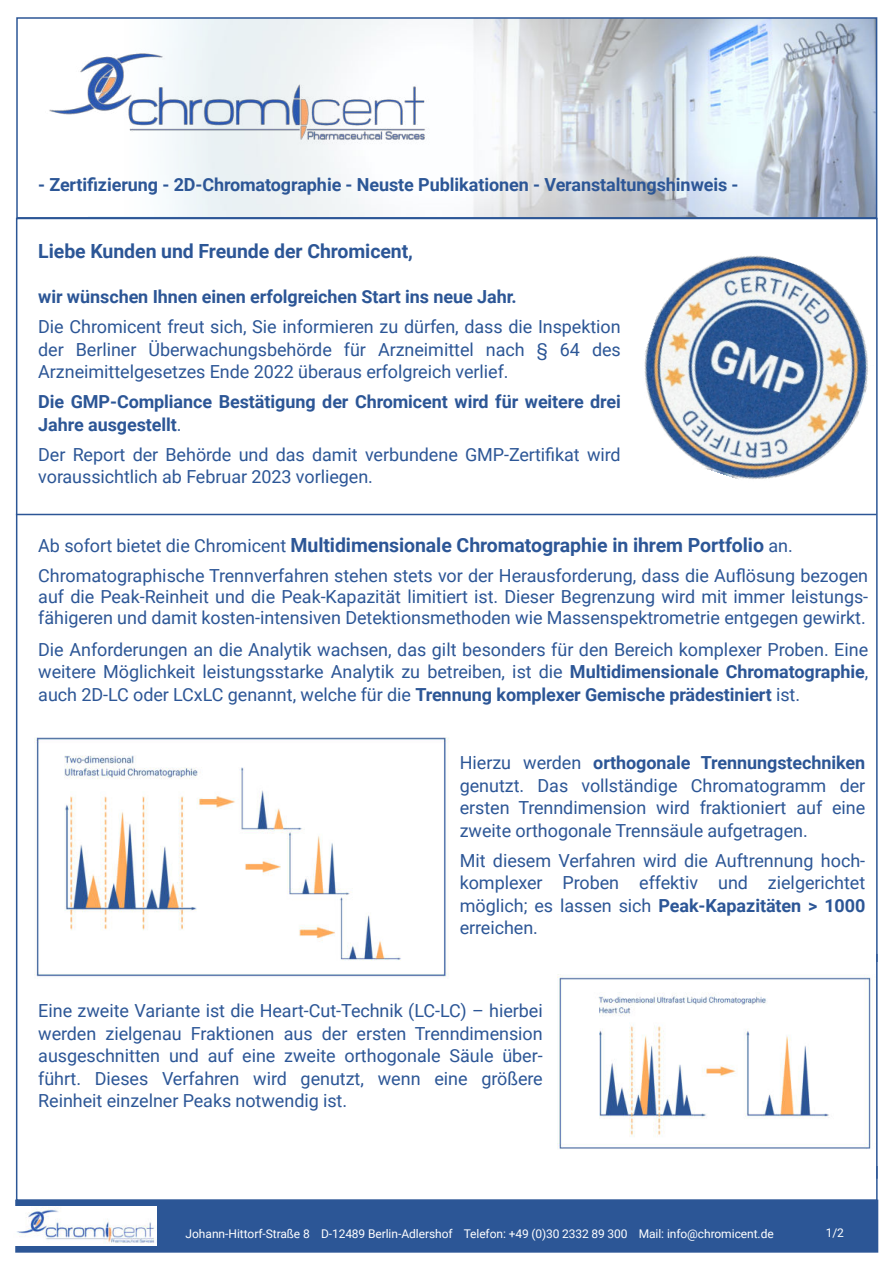
<style>
.page{position:relative;width:893px;height:1263px;background:#fff}
.page>*{position:absolute;margin:0;border:0;box-sizing:border-box;transform-origin:0 0}
.t1{font:700 19.5px "Roboto";letter-spacing:-.005em;color:#2c5696}
.t2{font:18px/22.5px "Roboto";letter-spacing:-.005em;color:#2c5696;text-align:justify}
.t3{font:700 18px/22.5px "Roboto";letter-spacing:-.005em;color:#2c5696}
.t4{font:12px "Roboto";letter-spacing:-.005em;color:#fff}
.s1{font-weight:400}
.s2{font-weight:400;font-size:18px}
.s3{font-weight:700}
</style>
<div class="page">
<img style="left:172px;top:20px;width:702px;height:196px">
<div style="left:16px;top:17px;width:861px;height:202px;border:2px solid #2c5696"></div>
<div style="left:21px;top:19px;width:261px;height:196px;background:linear-gradient(to right,#fff,#e7eff3)"></div>
<img style="left:39px;top:42px;width:393px;height:107px">
<div style="left:16px;top:1200px;width:861px;height:52px;background:#2c5696"></div>
<img style="left:16px;top:1207px;width:141px;height:39px">
<img style="left:557px;top:974px;width:314px;height:175px">
<img style="left:644px;top:229px;width:234px;height:278px">
<hr style="left:16px;top:514px;width:860px;height:1px;background:#2c5696">
<img style="left:34px;top:737px;width:415px;height:240px">
<hr style="left:876px;top:954px;width:2px;height:225px;background:#2c5696">
<p class="t3" style="left:38px;top:173px;width:702px">- Zertifizierung - 2D-Chromatographie - Neuste Publikationen - Veranstaltungshinweis -</p>
<p class="t1" style="left:38px;top:237px;width:376px">Liebe Kunden und Freunde der Chromicent,</p>
<p class="t3" style="left:38px;top:285px;width:480px">wir wünschen Ihnen einen erfolgreichen Start ins neue Jahr.</p>
<p class="t2" style="left:38px;top:315px;width:584px">Die Chromicent freut sich, Sie informieren zu dürfen, dass die Inspektion der Berliner Überwachungsbehörde für Arzneimittel nach § 64 des Arzneimittelgesetzes Ende 2022 überaus erfolgreich verlief.</p>
<p class="t3" style="left:38px;top:390px;width:584px">Die GMP-Compliance Bestätigung der Chromicent wird für weitere drei<br>Jahre ausgestellt<span class="s1">.</span></p>
<p class="t2" style="left:38px;top:442px;width:584px">Der Report der Behörde und das damit verbundene GMP-Zertifikat wird voraussichtlich ab Februar 2023 vorliegen.</p>
<p class="t1" style="left:38px;top:531px;width:756px"><span class="s2">Ab sofort bietet die Chromicent</span> Multidimensionale Chromatographie in ihrem Portfolio <span class="s2">an.</span></p>
<p class="t2" style="left:38px;top:565px;width:831px;line-height:21.1px">Chromatographische Trennverfahren stehen stets vor der Herausforderung, dass die Auflösung bezogen auf die Peak-Reinheit und die Peak-Kapazität limitiert ist. Dieser Begrenzung wird mit immer leistungs&shy;fähigeren und damit kosten-intensiven Detektionsmethoden wie Massenspektrometrie entgegen gewirkt.</p>
<p class="t2" style="left:38px;top:638px;width:831px">Die Anforderungen an die Analytik wachsen, das gilt besonders für den Bereich komplexer Proben. Eine weitere Möglichkeit leistungsstarke Analytik zu betreiben, ist die <span class="s3">Multidimensionale Chromatographie</span>, auch 2D-LC oder LCxLC genannt, welche für die <span class="s3">Trennung komplexer Gemische prädestiniert</span> ist.</p>
<p class="t2" style="left:460px;top:751px;width:407px">Hierzu werden <span class="s3">orthogonale Trennungstechniken </span>genutzt. Das vollständige Chromatogramm der ersten Trenndimension wird fraktioniert auf eine zweite orthogonale Trennsäule aufgetragen.</p>
<p class="t2" style="left:460px;top:848px;width:407px">Mit diesem Verfahren wird die Auftrennung hoch&shy;komplexer Proben effektiv und zielgerichtet möglich; es lassen sich <span class="s3">Peak-Kapazitäten &gt; 1000 </span>erreichen.</p>
<p class="t2" style="left:38px;top:999px;width:506px">Eine zweite Variante ist die Heart-Cut-Technik (LC-LC) – hierbei werden zielgenau Fraktionen aus der ersten Trenndimension ausgeschnitten und auf eine zweite orthogonale Säule über&shy;führt. Dieses Verfahren wird genutzt, wenn eine größere Reinheit einzelner Peaks notwendig ist.</p>
<p class="t4" style="left:186px;top:1225px;width:590px">Johann-Hittorf-Straße 8 D-12489 Berlin-Adlershof Telefon: +49 (0)30 2332 89 300 Mail: info@chromicent.de</p>
<p class="t4" style="left:826px;top:1224px;width:20px">1/2</p>
</div>
